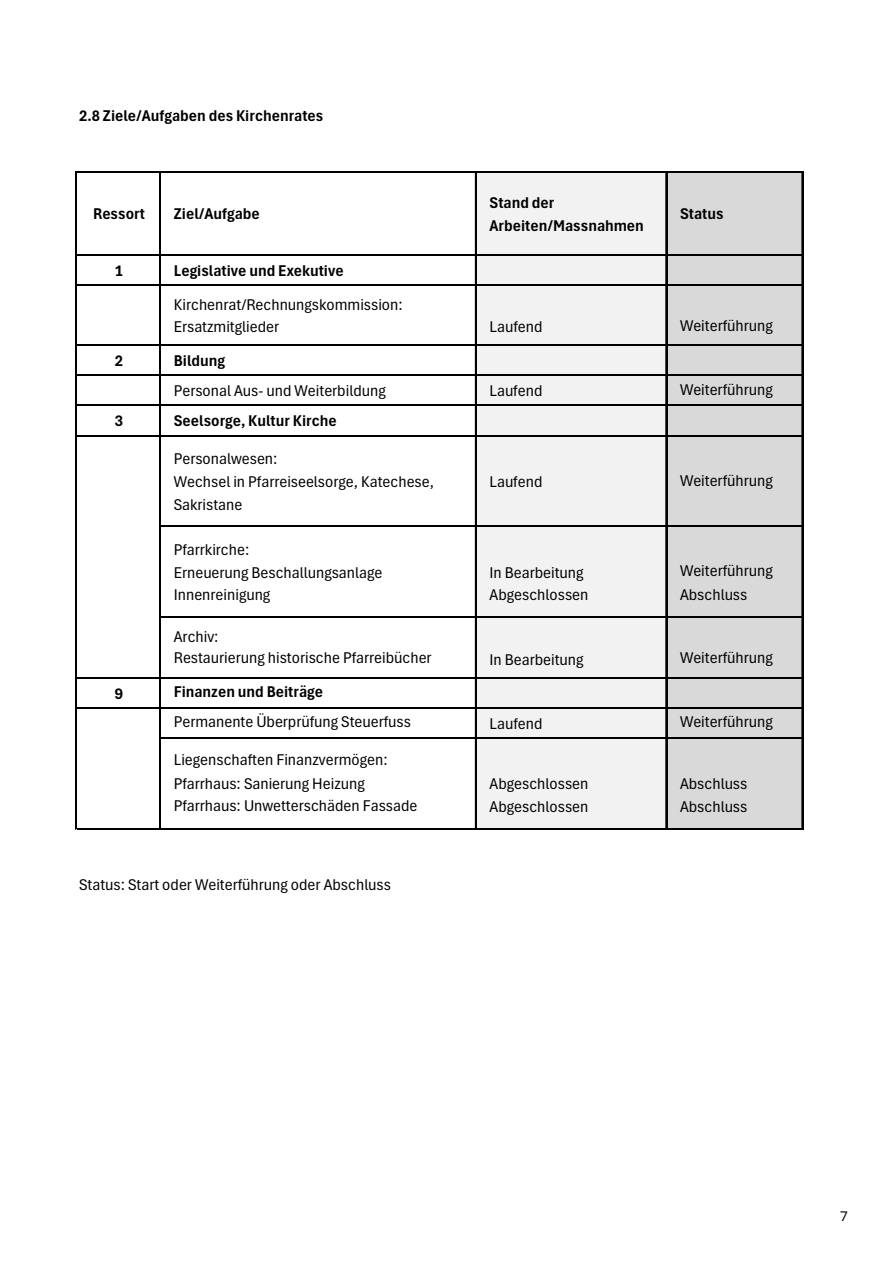
<style>
.page{position:relative;width:893px;height:1263px;background:#fff}
.page>*{position:absolute;margin:0;border:0;box-sizing:border-box;transform-origin:0 0}
.t1{font:16.35px/22.6px "Aptos Narrow 1900000 5 a 0000";color:#000}
.t2{font:16.35px/22.6px "Aptos Narrow 2 bc 0000";color:#000}
.t3{font:15px "Aptos Narrow 1900000 5 b 1249";color:#000}
</style>
<div class="page">
<div style="left:476px;top:172px;width:191px;height:657px;background:#f2f2f2"></div>
<div style="left:666px;top:172px;width:137px;height:657px;background:#d9d9d9"></div>
<hr style="left:75px;top:171px;width:1px;height:658px;background:#000">
<hr style="left:76px;top:171px;width:1px;height:658px;background:#000">
<hr style="left:159px;top:173px;width:1px;height:656px;background:#000">
<hr style="left:160px;top:173px;width:1px;height:656px;background:#000">
<hr style="left:475px;top:173px;width:2px;height:656px;background:#000">
<hr style="left:665px;top:173px;width:1px;height:656px;background:#000">
<hr style="left:666px;top:173px;width:1px;height:656px;background:#000">
<hr style="left:802px;top:173px;width:1px;height:656px;background:#000">
<hr style="left:77px;top:171px;width:726px;height:2px;background:#000">
<hr style="left:77px;top:254px;width:726px;height:1px;background:#000">
<hr style="left:77px;top:284px;width:726px;height:1px;background:#000">
<hr style="left:77px;top:345px;width:726px;height:1px;background:#000">
<hr style="left:77px;top:375px;width:726px;height:1px;background:#000">
<hr style="left:77px;top:405px;width:726px;height:1px;background:#000">
<hr style="left:77px;top:435px;width:726px;height:1px;background:#000">
<hr style="left:161px;top:525px;width:642px;height:2px;background:#000">
<hr style="left:161px;top:616px;width:642px;height:2px;background:#000">
<hr style="left:77px;top:677px;width:726px;height:1px;background:#000">
<hr style="left:77px;top:707px;width:726px;height:1px;background:#000">
<hr style="left:161px;top:737px;width:642px;height:1px;background:#000">
<hr style="left:77px;top:828px;width:726px;height:1px;background:#000">
<p class="t2" style="left:79px;top:104px;width:246px">2.8 Ziele/Aufgaben des Kirchenrates</p>
<p class="t2" style="left:93px;top:202px;width:54px">Ressort</p>
<p class="t2" style="left:174px;top:202px;width:88px">Ziel/Aufgabe</p>
<p class="t2" style="left:490px;top:191px;width:156px">Stand der<br>Arbeiten/Massnahmen</p>
<p class="t2" style="left:680px;top:202px;width:45px">Status</p>
<p class="t2" style="left:115px;top:258px;width:10px">1</p>
<p class="t2" style="left:174px;top:258px;width:171px">Legislative und Exekutive</p>
<p class="t1" style="left:174px;top:292px;width:230px">Kirchenrat/Rechnungskommission:<br>Ersatzmitglieder</p>
<p class="t1" style="left:490px;top:315px;width:54px">Laufend</p>
<p class="t1" style="left:680px;top:314px;width:94px">Weiterführung</p>
<p class="t2" style="left:115px;top:349px;width:10px">2</p>
<p class="t2" style="left:174px;top:349px;width:53px">Bildung</p>
<p class="t1" style="left:174px;top:379px;width:213px">Personal Aus- und Weiterbildung</p>
<p class="t1" style="left:490px;top:379px;width:54px">Laufend</p>
<p class="t1" style="left:680px;top:378px;width:94px">Weiterführung</p>
<p class="t2" style="left:115px;top:409px;width:10px">3</p>
<p class="t2" style="left:174px;top:409px;width:165px">Seelsorge, Kultur Kirche</p>
<p class="t1" style="left:174px;top:447px;width:262px">Personalwesen:<br>Wechsel in Pfarreiseelsorge, Katechese,<br>Sakristane</p>
<p class="t1" style="left:490px;top:469px;width:54px">Laufend</p>
<p class="t1" style="left:680px;top:468px;width:94px">Weiterführung</p>
<p class="t1" style="left:174px;top:537px;width:210px">Pfarrkirche:<br>Erneuerung Beschallungsanlage<br>Innenreinigung</p>
<p class="t1" style="left:174px;top:625px;width:259px;line-height:21.5px">Archiv:<br>Restaurierung historische Pfarreibücher</p>
<p class="t1" style="left:490px;top:560px;width:100px">In Bearbeitung<br>Abgeschlossen</p>
<p class="t1" style="left:680px;top:558px;width:94px;line-height:24px">Weiterführung<br>Abschluss</p>
<p class="t1" style="left:490px;top:647px;width:95px">In Bearbeitung</p>
<p class="t1" style="left:680px;top:646px;width:94px">Weiterführung</p>
<p class="t2" style="left:115px;top:681px;width:10px">9</p>
<p class="t2" style="left:174px;top:680px;width:151px">Finanzen und Beiträge</p>
<p class="t1" style="left:174px;top:710px;width:239px">Permanente Überprüfung Steuerfuss</p>
<p class="t1" style="left:490px;top:711px;width:54px">Laufend</p>
<p class="t1" style="left:680px;top:710px;width:94px">Weiterführung</p>
<p class="t1" style="left:174px;top:747px;width:215px;line-height:24px">Liegenschaften Finanzvermögen:<br>Pfarrhaus: Sanierung Heizung</p>
<p class="t1" style="left:174px;top:793px;width:245px">Pfarrhaus: Unwetterschäden Fassade</p>
<p class="t1" style="left:490px;top:772px;width:100px">Abgeschlossen<br>Abgeschlossen</p>
<p class="t1" style="left:680px;top:772px;width:69px">Abschluss<br>Abschluss</p>
<p class="t1" style="left:79px;top:872px;width:313px">Status: Start oder Weiterführung oder Abschluss</p>
<p class="t3" style="left:840px;top:1206px;width:9px">7</p>
</div>
